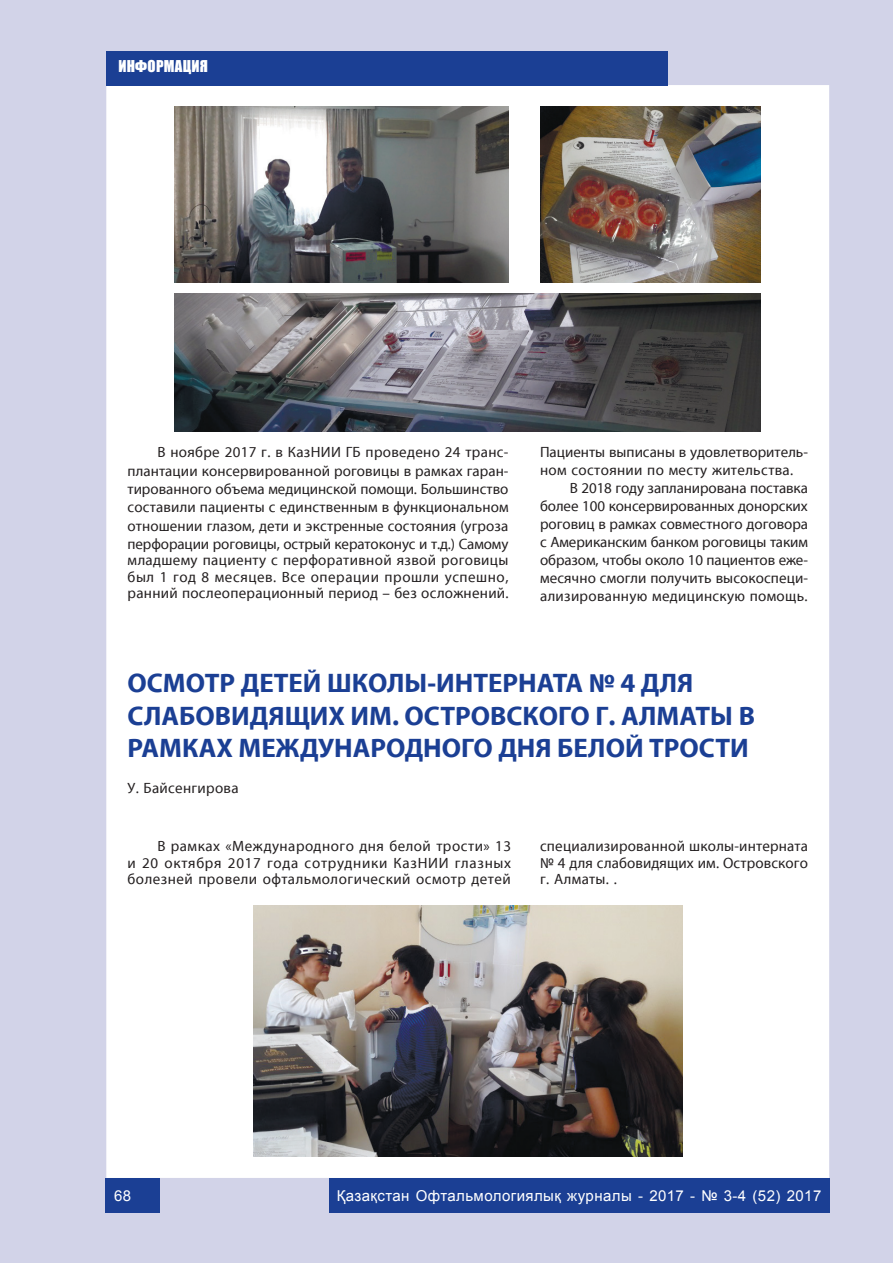
<style>
.page{position:relative;width:893px;height:1263px;background:#fff}
.page>*{position:absolute;margin:0;border:0;box-sizing:border-box;transform-origin:0 0}
.t1{font:27px/32.4px "SM Myriad Pro Bold";color:#1b3f94}
.t2{font:15px/16.5px "SM Myriad Pro Regular";letter-spacing:.005em;color:#231f20;text-align:justify}
.t3{font:15px "Arial";letter-spacing:.03em;color:#fff}
.t4{font:15px "Impact";letter-spacing:.02em;color:#fff}
</style>
<div class="page">
<div style="left:0;top:0;width:893px;height:85px;background:#d2d3e8"></div>
<div style="left:0;top:1178px;width:893px;height:85px;background:#d2d3e8;border:2px solid #d2d3e8"></div>
<div style="left:829px;top:0;width:64px;height:1263px;background:#d2d3e8"></div>
<div style="left:0;top:0;width:106px;height:1263px;background:#d2d3e8"></div>
<div style="left:329px;top:1179px;width:500px;height:34px;background:#1b3f94"></div>
<div style="left:106px;top:1179px;width:54px;height:34px;background:#1b3f94"></div>
<div style="left:106px;top:51px;width:562px;height:34px;background:#1b3f94"></div>
<img style="left:175px;top:106px;width:334px;height:176px">
<img style="left:540px;top:106px;width:220px;height:176px">
<img style="left:175px;top:294px;width:586px;height:137px">
<img style="left:253px;top:906px;width:429px;height:251px">
<p class="t4" style="left:118px;top:54px;width:91px">ИНФОРМАЦИЯ</p>
<p class="t2" style="left:128px;top:443px;width:383px;line-height:18.3px;text-indent:30px">В ноябре 2017 г. в КазНИИ ГБ проведено 24 транс&shy;плантации консервированной роговицы в рамках гаран&shy;тированного объема медицинской помощи. Большинство составили пациенты с единственным в функциональном отношении глазом, дети и экстренные состояния (угроза перфорации роговицы, острый кератоконус и т.д.) Самому</p>
<p class="t2" style="left:128px;top:552px;width:383px">младшему пациенту с перфоративной язвой роговицы был 1 год 8 месяцев. Все операции прошли успешно, ранний послеоперационный период – без осложнений.</p>
<p class="t2" style="left:540px;top:444px;width:269px">Пациенты выписаны в удовлетворитель-</p>
<p class="t2" style="left:540px;top:462px;width:255px">ном состоянии по месту жительства.</p>
<p class="t2" style="left:570px;top:480px;width:240px">В 2018 году запланирована поставка</p>
<p class="t2" style="left:540px;top:498px;width:269px">более 100 консервированных донорских</p>
<p class="t2" style="left:540px;top:516px;width:270px">роговиц в рамках совместного договора</p>
<p class="t2" style="left:540px;top:534px;width:269px">с Американским банком роговицы таким</p>
<p class="t2" style="left:540px;top:552px;width:269px">образом, чтобы около 10 пациентов еже-</p>
<p class="t2" style="left:540px;top:570px;width:269px">месячно смогли получить высокоспеци-</p>
<p class="t2" style="left:540px;top:588px;width:269px">ализированную медицинскую помощь.</p>
<h1 class="t1" style="left:128px;top:667px;width:629px">ОСМОТР ДЕТЕЙ ШКОЛЫ-ИНТЕРНАТА № 4 ДЛЯ<br>СЛАБОВИДЯЩИХ ИМ. ОСТРОВСКОГО Г. АЛМАТЫ В<br>РАМКАХ МЕЖДУНАРОДНОГО ДНЯ БЕЛОЙ ТРОСТИ</h1>
<p class="t2" style="left:128px;top:779px;width:113px">У. Байсенгирова</p>
<p class="t2" style="left:128px;top:837px;width:385px;text-indent:30px">В рамках «Международного дня белой трости» 13 и 20 октября 2017 года сотрудники КазНИИ глазных болезней провели офтальмологический осмотр детей</p>
<p class="t2" style="left:540px;top:837px;width:269px">специализированной школы-интерната № 4 для слабовидящих им. Островского г. Алматы. .</p>
<p class="t3" style="left:114px;top:1186px;width:19px">68</p>
<p class="t3" style="left:337px;top:1186px;width:486px">Қазақстан Офтальмологиялық журналы - 2017 - № 3-4 (52) 2017</p>
</div>
